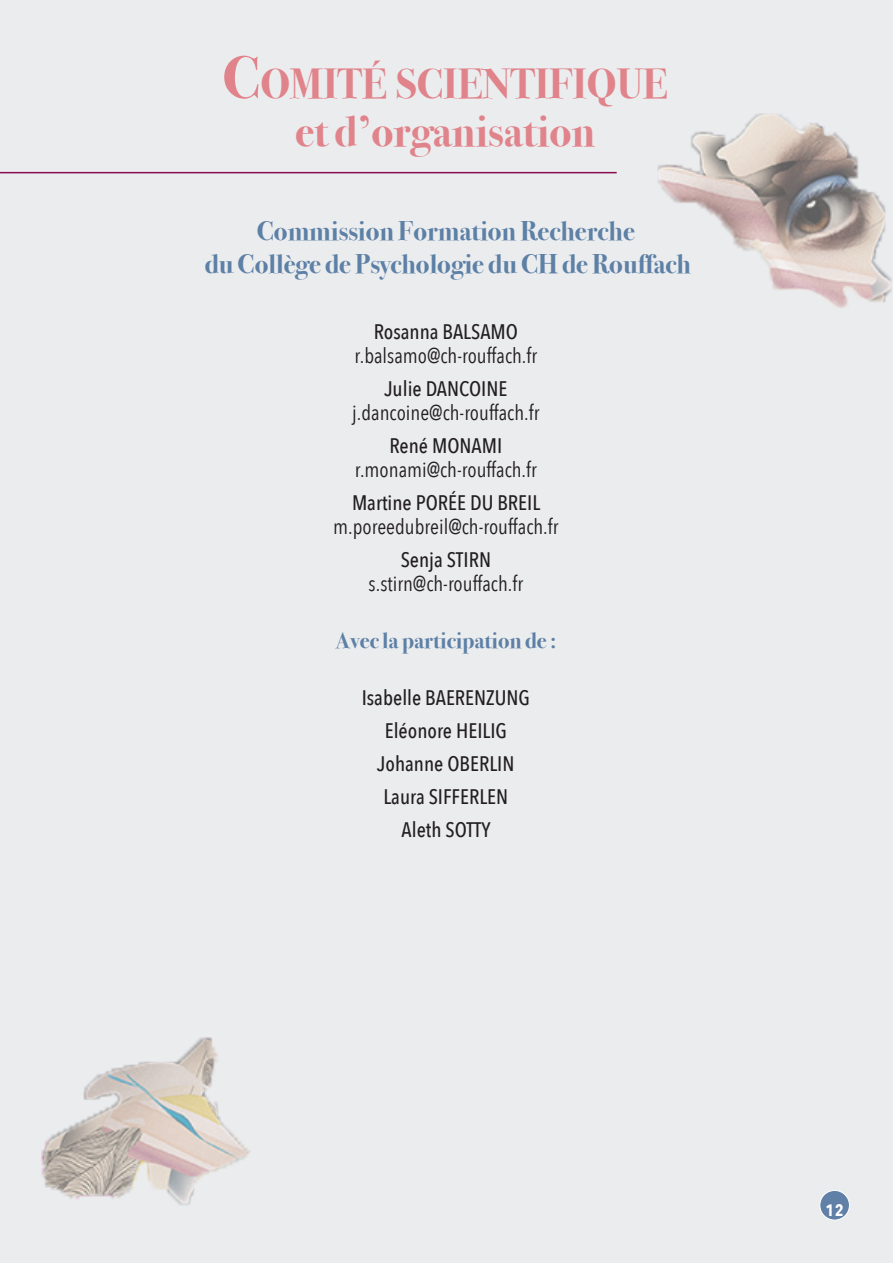
<style>
.page{position:relative;width:893px;height:1263px;background:#ebecee}
.page>*{position:absolute;margin:0;border:0;box-sizing:border-box;transform-origin:0 0}
.t1{font:700 43.5px "Bodoni Svty Two ITCTT";color:#e0838a}
.t2{font:700 42px "Bodoni Svty Two ITCTT";color:#e0838a}
.t3{font:700 27px "Bodoni Svty Two OSITCTT";color:#5d80a6}
.t4{font:700 22.5px "Bodoni Svty Two OSITCTT";color:#5d80a6}
.t5{font:500 21px "Avenir Next Condensed";color:#231f20}
.t6{font:21px "Avenir Next Condensed";color:#231f20}
.t7{font:600 20.7px "Avenir Next Condensed";color:#fff}
.s1{font-size:60px}
</style>
<div class="page">
<div style="left:820px;top:1190px;width:29px;height:30px;background:#6180a8;border-radius:50%"></div>
<div style="left:819px;top:1190px;width:31px;height:30px;border:1px solid #fff;border-radius:50%"></div>
<hr style="left:0;top:172px;width:617px;height:1px;background:#880c52">
<img style="left:42px;top:1037px;width:208px;height:168px">
<img style="left:657px;top:113px;width:234px;height:195px">
<p class="t2" style="left:222px;top:49px;width:447px"><span class="s1">C</span>OMITÉ SCIENTIFIQUE</p>
<p class="t1" style="left:295px;top:95px;width:301px">et d’organisation</p>
<p class="t3" style="left:257px;top:215px;width:380px">Commission Formation Recherche</p>
<p class="t3" style="left:205px;top:248px;width:488px">du Collège de Psychologie du CH de Rouffach</p>
<p class="t5" style="left:374px;top:319px;width:146px">Rosanna BALSAMO</p>
<p class="t6" style="left:355px;top:337px;width:184px">r.balsamo@ch-rouffach.fr</p>
<p class="t5" style="left:384px;top:376px;width:125px">Julie DANCOINE</p>
<p class="t6" style="left:352px;top:394px;width:189px">j.dancoine@ch-rouffach.fr</p>
<p class="t5" style="left:389px;top:433px;width:114px">René MONAMI</p>
<p class="t6" style="left:355px;top:451px;width:184px">r.monami@ch-rouffach.fr</p>
<p class="t5" style="left:352px;top:490px;width:190px">Martine PORÉE DU BREIL</p>
<p class="t6" style="left:333px;top:508px;width:227px">m.poreedubreil@ch-rouffach.fr</p>
<p class="t5" style="left:401px;top:547px;width:92px">Senja STIRN</p>
<p class="t6" style="left:369px;top:565px;width:156px">s.stirn@ch-rouffach.fr</p>
<p class="t4" style="left:335px;top:627px;width:223px">Avec la participation de :</p>
<p class="t5" style="left:362px;top:685px;width:170px">Isabelle BAERENZUNG</p>
<p class="t5" style="left:385px;top:718px;width:124px">Eléonore HEILIG</p>
<p class="t5" style="left:377px;top:751px;width:139px">Johanne OBERLIN</p>
<p class="t5" style="left:383px;top:784px;width:126px">Laura SIFFERLEN</p>
<p class="t5" style="left:402px;top:817px;width:90px">Aleth SOTTY</p>
<p class="t7" style="left:825px;top:1191px;width:20px">12</p>
</div>
